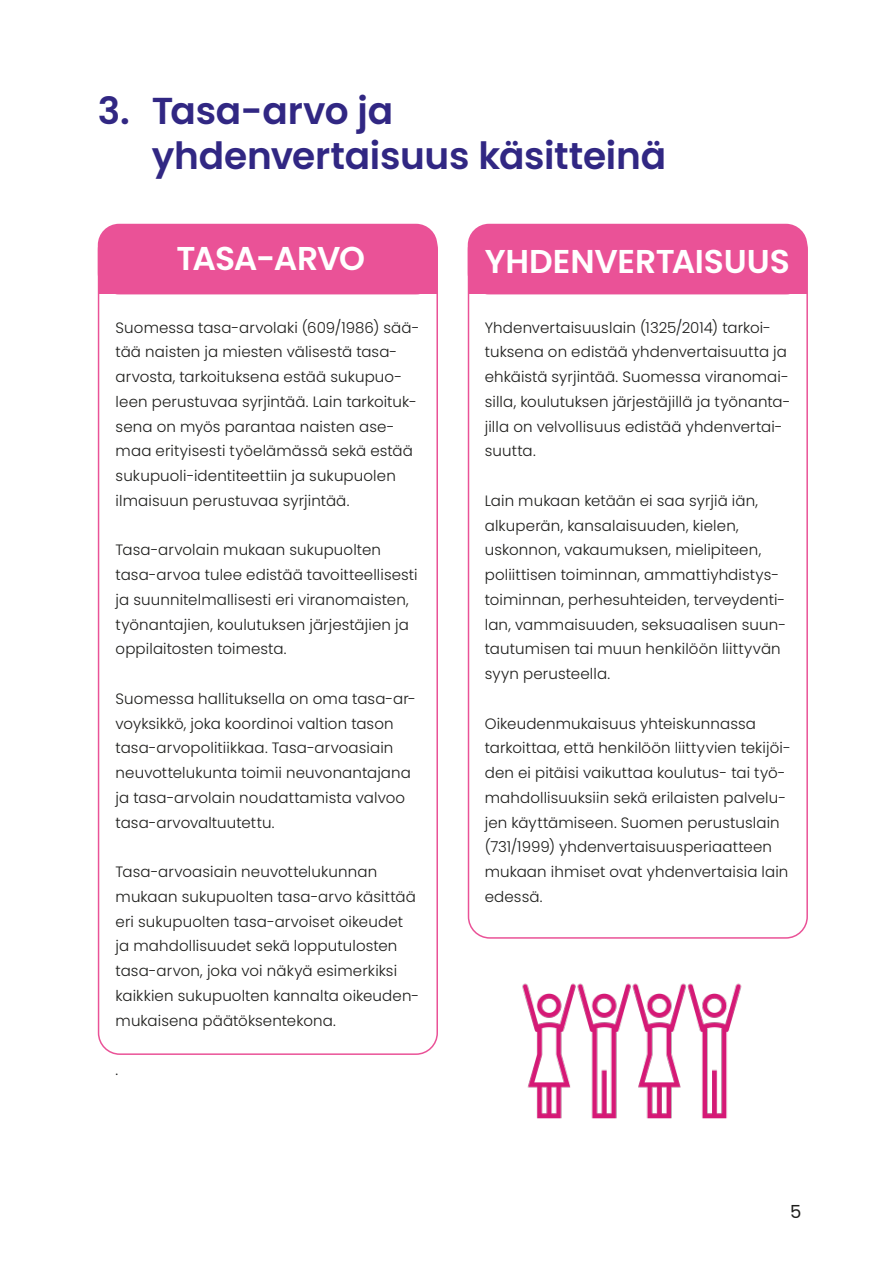
<style>
.page{position:relative;width:893px;height:1263px;background:#fff}
.page>*{position:absolute;margin:0;border:0;box-sizing:border-box;transform-origin:0 0}
.Otsikko_1{font:600 37.5px/45px "Poppins";letter-spacing:-.01em;color:#312783}
.Otsikko_2{font:600 33px "Poppins";letter-spacing:-.01em;color:#fff}
.Otsikko_2-2{font:600 33px "Poppins";letter-spacing:-.035em;color:#fff}
.t1{font:18px "Poppins";color:#1d1d1b}
.Leipis_11_16_5_SU{font:300 15px/24.8px "Poppins";letter-spacing:.01em;color:#1d1d1b}
</style>
<div class="page">
<div style="left:98px;top:224px;width:339px;height:70px;background:#ea5297;border-radius:21px"></div>
<div style="left:468px;top:224px;width:339px;height:70px;background:#ea5297;border-radius:21px"></div>
<div style="left:98px;top:228px;width:340px;height:827px;border:2px solid #ea5297;border-radius:21px"></div>
<div style="left:468px;top:228px;width:340px;height:711px;border:2px solid #ea5297;border-radius:21px"></div>
<img style="left:522px;top:983px;width:220px;height:136px">
<h1 class="Otsikko_1" style="left:152px;top:89px;width:516px;text-indent:-54px">3. Tasa-arvo ja yhdenvertaisuus käsitteinä</h1>
<h2 class="Otsikko_2-2" style="left:176px;top:239px;width:190px">TASA-ARVO</h2>
<p class="Leipis_11_16_5_SU" style="left:116px;top:315px;width:305px">Suomessa tasa-arvolaki (609/1986) sää&shy;tää naisten ja miesten välisestä tasa&shy;arvosta, tarkoituksena estää sukupuo&shy;leen perustuvaa syrjintää. Lain tarkoituk&shy;sena on myös parantaa naisten ase&shy;maa erityisesti työelämässä sekä estää sukupuoli-identiteettiin ja sukupuolen ilmaisuun perustuvaa syrjintää.</p>
<p class="Leipis_11_16_5_SU" style="left:116px;top:538px;width:304px">Tasa-arvolain mukaan sukupuolten tasa-arvoa tulee edistää tavoitteellisesti ja suunnitelmallisesti eri viranomaisten, työnantajien, koulutuksen järjestäjien ja oppilaitosten toimesta.</p>
<p class="Leipis_11_16_5_SU" style="left:116px;top:686px;width:302px">Suomessa hallituksella on oma tasa-ar&shy;voyksikkö, joka koordinoi valtion tason tasa-arvopolitiikkaa. Tasa-arvoasiain neuvottelukunta toimii neuvonantajana ja tasa-arvolain noudattamista valvoo tasa-arvovaltuutettu.</p>
<p class="Leipis_11_16_5_SU" style="left:116px;top:859px;width:305px">Tasa-arvoasiain neuvottelukunnan mukaan sukupuolten tasa-arvo käsittää eri sukupuolten tasa-arvoiset oikeudet ja mahdollisuudet sekä lopputulosten tasa-arvon, joka voi näkyä esimerkiksi kaikkien sukupuolten kannalta oikeuden&shy;mukaisena päätöksentekona.</p>
<p class="Leipis_11_16_5_SU" style="left:116px;top:1057px;width:4px">.</p>
<h2 class="Otsikko_2" style="left:485px;top:242px;width:307px">YHDENVERTAISUUS</h2>
<p class="Leipis_11_16_5_SU" style="left:485px;top:315px;width:307px">Yhdenvertaisuuslain (1325/2014) tarkoi&shy;tuksena on edistää yhdenvertaisuutta ja ehkäistä syrjintää. Suomessa viranomai&shy;silla, koulutuksen järjestäjillä ja työnanta&shy;jilla on velvollisuus edistää yhdenvertai&shy;suutta.</p>
<p class="Leipis_11_16_5_SU" style="left:485px;top:488px;width:303px">Lain mukaan ketään ei saa syrjiä iän, alkuperän, kansalaisuuden, kielen, uskonnon, vakaumuksen, mielipiteen, poliittisen toiminnan, ammattiyhdistys&shy;toiminnan, perhesuhteiden, terveydenti&shy;lan, vammaisuuden, seksuaalisen suun&shy;tautumisen tai muun henkilöön liittyvän syyn perusteella.</p>
<p class="Leipis_11_16_5_SU" style="left:485px;top:711px;width:308px">Oikeudenmukaisuus yhteiskunnassa tarkoittaa, että henkilöön liittyvien tekijöi&shy;den ei pitäisi vaikuttaa koulutus- tai työ&shy;mahdollisuuksiin sekä erilaisten palvelu&shy;jen käyttämiseen. Suomen perustuslain (731/1999) yhdenvertaisuusperiaatteen mukaan ihmiset ovat yhdenvertaisia lain edessä.</p>
<p class="t1" style="left:790px;top:1201px;width:13px">5</p>
</div>
